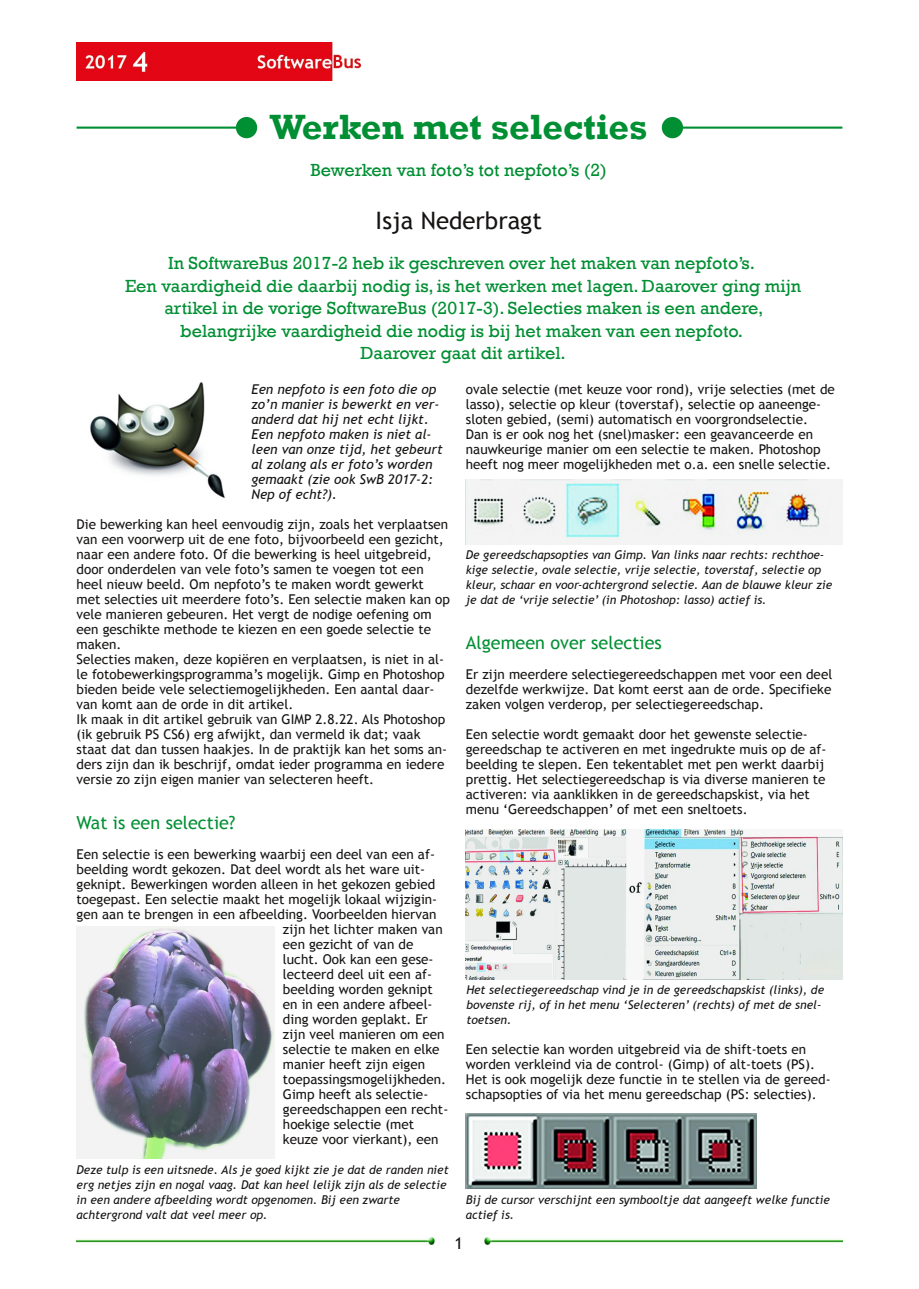
<style>
.page{position:relative;width:919px;height:1289px;background:#fff}
.page>*{position:absolute;margin:0;border:0;box-sizing:border-box;transform-origin:0 0}
.t1{font:700 36px "Rockwell";color:#008f33}
.t2{font:24px "Trebuchet MS";color:#161413}
.t3{font:18px/22.5px "Rockwell";color:#008f33;text-align:center}
.t4{font:18px "Trebuchet MS";color:#008f33}
.t5{font:16.5px "Trebuchet MS";color:#161413}
.t6{font:13.5px/15px "Trebuchet MS";color:#161413}
.t7{font:italic 13.5px/15px "Trebuchet MS";color:#161413}
.t8{font:italic 12px/15px "Trebuchet MS";color:#161413}
</style>
<div class="page">
<img style="left:77px;top:43px;width:283px;height:38px">
<img style="left:77px;top:1237px;width:358px;height:7px">
<img style="left:484px;top:1237px;width:358px;height:7px">
<hr style="left:672px;top:126px;width:170px;height:3px;background:#008f33">
<div style="left:661px;top:117px;width:22px;height:21px;background:#008f33;border-radius:50%"></div>
<hr style="left:77px;top:126px;width:170px;height:3px;background:#008f33">
<div style="left:236px;top:117px;width:21px;height:21px;background:#008f33;border-radius:50%"></div>
<img style="left:90px;top:382px;width:135px;height:116px">
<img style="left:77px;top:926px;width:198px;height:232px">
<img style="left:466px;top:480px;width:376px;height:64px">
<img style="left:466px;top:829px;width:376px;height:150px">
<img style="left:466px;top:1113px;width:290px;height:75px">
<h1 class="t1" style="left:270px;top:105px;width:379px">Werken met selecties</h1>
<h3 class="t3" style="left:310px;top:159px;width:298px">Bewerken van foto’s tot nepfoto’s (2)</h3>
<h2 class="t2" style="left:375px;top:206px;width:168px">Isja Nederbragt</h2>
<p class="t3" style="left:125px;top:251px;width:677px">In SoftwareBus 2017-2 heb ik geschreven over het maken van nepfoto’s.<br>Een vaardigheid die daarbij nodig is, is het werken met lagen. Daarover ging mijn artikel in de vorige SoftwareBus (2017-3). Selecties maken is een andere, belangrijke vaardigheid die nodig is bij het maken van een nepfoto.<br>Daarover gaat dit artikel.</p>
<p class="t7" style="left:251px;top:381px;width:193px">Een nepfoto is een foto die op zo’n manier is bewerkt en ver‐ anderd dat hij net echt lijkt.<br>Een nepfoto maken is niet al‐ leen van onze tijd, het gebeurt al zolang als er foto’s worden gemaakt (zie ook SwB 2017‐2:<br>Nep of echt?).</p>
<p class="t6" style="left:77px;top:516px;width:375px">Die bewerking kan heel eenvoudig zijn, zoals het verplaatsen van een voorwerp uit de ene foto, bijvoorbeeld een gezicht, naar een andere foto. Of die bewerking is heel uitgebreid, door onderdelen van vele foto’s samen te voegen tot een heel nieuw beeld. Om nepfoto’s te maken wordt gewerkt met selecties uit meerdere foto’s. Een selectie maken kan op vele manieren gebeuren. Het vergt de nodige oefening om een geschikte methode te kiezen en een goede selectie te maken.<br>Selecties maken, deze kopiëren en verplaatsen, is niet in al‐ le fotobewerkingsprogramma’s mogelijk. Gimp en Photoshop bieden beide vele selectiemogelijkheden. Een aantal daar‐ van komt aan de orde in dit artikel.<br>Ik maak in dit artikel gebruik van GIMP 2.8.22. Als Photoshop (ik gebruik PS CS6) erg afwijkt, dan vermeld ik dat; vaak staat dat dan tussen haakjes. In de praktijk kan het soms an‐ ders zijn dan ik beschrijf, omdat ieder programma en iedere versie zo zijn eigen manier van selecteren heeft.</p>
<h3 class="t4" style="left:77px;top:812px;width:160px">Wat is een selectie?</h3>
<p class="t6" style="left:77px;top:846px;width:360px">Een selectie is een bewerking waarbij een deel van een af‐</p>
<p class="t6" style="left:77px;top:861px;width:350px">beelding wordt gekozen. Dat deel wordt als het ware uit‐</p>
<p class="t6" style="left:77px;top:876px;width:360px">geknipt. Bewerkingen worden alleen in het gekozen gebied</p>
<p class="t6" style="left:77px;top:891px;width:362px">toegepast. Een selectie maakt het mogelijk lokaal wijzigin‐</p>
<p class="t6" style="left:77px;top:906px;width:361px">gen aan te brengen in een afbeelding. Voorbeelden hiervan</p>
<p class="t6" style="left:283px;top:921px;width:161px">zijn het lichter maken van</p>
<p class="t6" style="left:283px;top:936px;width:132px">een gezicht of van de</p>
<p class="t6" style="left:283px;top:951px;width:152px">lucht. Ook kan een gese‐</p>
<p class="t6" style="left:283px;top:966px;width:151px">lecteerd deel uit een af‐</p>
<p class="t6" style="left:283px;top:981px;width:151px">beelding worden geknipt</p>
<p class="t6" style="left:283px;top:996px;width:151px">en in een andere afbeel‐</p>
<p class="t6" style="left:283px;top:1011px;width:146px">ding worden geplakt. Er</p>
<p class="t6" style="left:283px;top:1026px;width:163px">zijn veel manieren om een</p>
<p class="t6" style="left:283px;top:1041px;width:158px">selectie te maken en elke</p>
<p class="t6" style="left:283px;top:1056px;width:144px">manier heeft zijn eigen</p>
<p class="t6" style="left:283px;top:1071px;width:165px">toepassingsmogelijkheden.</p>
<p class="t6" style="left:283px;top:1086px;width:147px">Gimp heeft als selectie‐</p>
<p class="t6" style="left:283px;top:1101px;width:167px">gereedschappen een recht‐</p>
<p class="t6" style="left:283px;top:1116px;width:133px">hoekige selectie (met</p>
<p class="t6" style="left:283px;top:1131px;width:157px">keuze voor vierkant), een</p>
<p class="t6" style="left:466px;top:381px;width:370px">ovale selectie (met keuze voor rond), vrije selecties (met de lasso), selectie op kleur (toverstaf), selectie op aaneenge‐ sloten gebied, (semi) automatisch en voorgrondselectie.<br>Dan is er ook nog het (snel)masker: een geavanceerde en nauwkeurige manier om een selectie te maken. Photoshop heeft nog meer mogelijkheden met o.a. een snelle selectie.</p>
<p class="t8" style="left:466px;top:547px;width:368px">De gereedschapsopties van Gimp. Van links naar rechts: rechthoe‐ kige selectie, ovale selectie, vrije selectie, toverstaf, selectie op kleur, schaar en voor‐achtergrond selectie. Aan de blauwe kleur zie je dat de ‘vrije selectie’ (in Photoshop: lasso) actief is.</p>
<h3 class="t4" style="left:466px;top:632px;width:197px">Algemeen over selecties</h3>
<p class="t6" style="left:466px;top:666px;width:368px;text-align:justify">Er zijn meerdere selectiegereedschappen met voor een deel dezelfde werkwijze. Dat komt eerst aan de orde. Specifieke zaken volgen verderop, per selectiegereedschap.</p>
<p class="t6" style="left:466px;top:726px;width:362px">Een selectie wordt gemaakt door het gewenste selectie‐ gereedschap te activeren en met ingedrukte muis op de af‐ beelding te slepen. Een tekentablet met pen werkt daarbij prettig. Het selectiegereedschap is via diverse manieren te activeren: via aanklikken in de gereedschapskist, via het menu ‘Gereedschappen’ of met een sneltoets.</p>
<p class="t8" style="left:466px;top:982px;width:359px">Het selectiegereedschap vind je in de gereedschapskist (links), de bovenste rij, of in het menu ‘Selecteren’ (rechts) of met de snel‐ toetsen.</p>
<p class="t6" style="left:466px;top:1041px;width:366px">Een selectie kan worden uitgebreid via de shift‐toets en worden verkleind via de control‐ (Gimp) of alt‐toets (PS).<br>Het is ook mogelijk deze functie in te stellen via de gereed‐ schapsopties of via het menu gereedschap (PS: selecties).</p>
<p class="t8" style="left:77px;top:1162px;width:373px">Deze tulp is een uitsnede. Als je goed kijkt zie je dat de randen niet erg netjes zijn en nogal vaag. Dat kan heel lelijk zijn als de selectie in een andere afbeelding wordt opgenomen. Bij een zwarte achtergrond valt dat veel meer op.</p>
<p class="t8" style="left:466px;top:1192px;width:365px">Bij de cursor verschijnt een symbooltje dat aangeeft welke functie actief is.</p>
<p class="t5" style="left:454px;top:1233px;width:10px">1</p>
</div>
